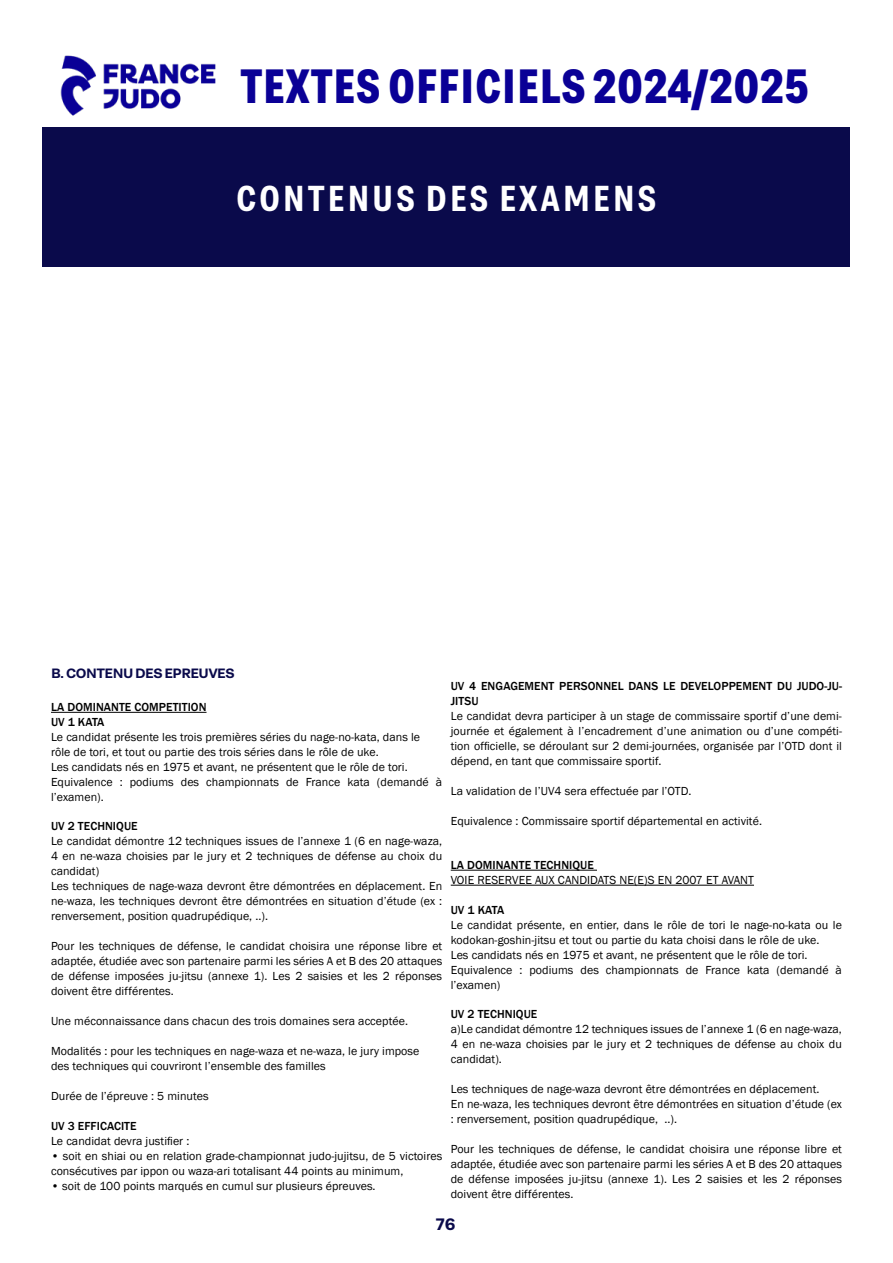
<style>
.page{position:relative;width:893px;height:1263px;background:#fff}
.page>*{position:absolute;margin:0;border:0;box-sizing:border-box;transform-origin:0 0}
.t1{font:700 48px "Grtsk Zetta";letter-spacing:.01em;color:#0a0096}
.t2{font:600 36px "Grtsk Zetta";letter-spacing:.07em;color:#fff;scale:1.04 1}
.t3{font:600 16.5px "Grtsk Peta";color:#0a0a4b}
.t4{font:600 13.5px "Grtsk Peta";letter-spacing:-.04em;color:#0a0a4b}
.t5{font:12px/15px "Franklin Gothic";letter-spacing:.005em;color:#000}
.t6{font:500 12px/14.4px "Franklin Gothic";letter-spacing:.005em;color:#000}
</style>
<div class="page">
<img style="left:43px;top:55px;width:191px;height:73px">
<hr style="left:51px;top:712px;width:156px;height:1px;background:#000">
<hr style="left:451px;top:870px;width:146px;height:1px;background:#000">
<hr style="left:451px;top:885px;width:303px;height:1px;background:#000">
<div style="left:43px;top:128px;width:807px;height:139px;background:#0a0a4b"></div>
<h1 class="t1" style="left:240px;top:56px;width:570px">TEXTES OFFICIELS 2024/2025</h1>
<h2 class="t2" style="left:236px;top:176px;width:406px">CONTENUS DES EXAMENS</h2>
<p class="t4" style="left:51px;top:664px;width:185px">B. CONTENU DES EPREUVES</p>
<p class="t6" style="left:51px;top:700px;width:157px">LA DOMINANTE COMPETITION<br>UV 1 KATA</p>
<p class="t5" style="left:51px;top:729px;width:393px">Le candidat présente les trois premières séries du nage-no-kata, dans le rôle de tori, et tout ou partie des trois séries dans le rôle de uke.<br>Les candidats nés en 1975 et avant, ne présentent que le rôle de tori.<br>Equivalence : podiums des championnats de France kata (demandé à l’examen).</p>
<p class="t6" style="left:51px;top:819px;width:88px">UV 2 TECHNIQUE</p>
<p class="t5" style="left:51px;top:834px;width:393px">Le candidat démontre 12 techniques issues de l’annexe 1 (6 en nage-waza, 4 en ne-waza choisies par le jury et 2 techniques de défense au choix du candidat)<br>Les techniques de nage-waza devront être démontrées en déplacement. En ne-waza, les techniques devront être démontrées en situation d’étude (ex : renversement, position quadrupédique, ..).</p>
<p class="t5" style="left:51px;top:939px;width:393px;text-align:justify">Pour les techniques de défense, le candidat choisira une réponse libre et adaptée, étudiée avec son partenaire parmi les séries A et B des 20 attaques de défense imposées ju-jitsu (annexe 1). Les 2 saisies et les 2 réponses doivent être différentes.</p>
<p class="t5" style="left:51px;top:1014px;width:359px">Une méconnaissance dans chacun des trois domaines sera acceptée.</p>
<p class="t5" style="left:51px;top:1044px;width:370px">Modalités : pour les techniques en nage-waza et ne-waza, le jury impose des techniques qui couvriront l’ensemble des familles</p>
<p class="t5" style="left:51px;top:1089px;width:159px">Durée de l’épreuve : 5 minutes</p>
<p class="t6" style="left:51px;top:1118px;width:87px">UV 3 EFFICACITE</p>
<p class="t5" style="left:51px;top:1133px;width:140px">Le candidat devra justifier :</p>
<p class="t5" style="left:51px;top:1148px;width:393px">• soit en shiai ou en relation grade-championnat judo-jujitsu, de 5 victoires consécutives par ippon ou waza-ari totalisant 44 points au minimum,</p>
<p class="t5" style="left:51px;top:1178px;width:326px">• soit de 100 points marqués en cumul sur plusieurs épreuves.</p>
<p class="t6" style="left:451px;top:679px;width:393px">UV 4 ENGAGEMENT PERSONNEL DANS LE DEVELOPPEMENT DU JUDO-JU-<br>JITSU</p>
<p class="t5" style="left:451px;top:709px;width:393px;text-align:justify">Le candidat devra participer à un stage de commissaire sportif d’une demi&shy;journée et également à l’encadrement d’une animation ou d’une compéti&shy;tion officielle, se déroulant sur 2 demi-journées, organisée par l’OTD dont il dépend, en tant que commissaire sportif.</p>
<p class="t5" style="left:451px;top:784px;width:242px">La validation de l’UV4 sera effectuée par l’OTD.</p>
<p class="t5" style="left:451px;top:814px;width:313px">Equivalence : Commissaire sportif départemental en activité.</p>
<p class="t6" style="left:451px;top:858px;width:145px">LA DOMINANTE TECHNIQUE</p>
<p class="t5" style="left:451px;top:873px;width:305px">VOIE RESERVEE AUX CANDIDATS NE(E)S EN 2007 ET AVANT</p>
<p class="t6" style="left:451px;top:902px;width:55px">UV 1 KATA</p>
<p class="t5" style="left:451px;top:917px;width:393px">Le candidat présente, en entier, dans le rôle de tori le nage-no-kata ou le kodokan-goshin-jitsu et tout ou partie du kata choisi dans le rôle de uke.<br>Les candidats nés en 1975 et avant, ne présentent que le rôle de tori.<br>Equivalence : podiums des championnats de France kata (demandé à l’examen)</p>
<p class="t6" style="left:451px;top:1007px;width:88px">UV 2 TECHNIQUE</p>
<p class="t5" style="left:451px;top:1022px;width:393px;text-align:justify">a)Le candidat démontre 12 techniques issues de l’annexe 1 (6 en nage-waza, 4 en ne-waza choisies par le jury et 2 techniques de défense au choix du candidat).</p>
<p class="t5" style="left:451px;top:1082px;width:393px">Les techniques de nage-waza devront être démontrées en déplacement.<br>En ne-waza, les techniques devront être démontrées en situation d’étude (ex : renversement, position quadrupédique, ..).</p>
<p class="t5" style="left:451px;top:1142px;width:393px;text-align:justify">Pour les techniques de défense, le candidat choisira une réponse libre et adaptée, étudiée avec son partenaire parmi les séries A et B des 20 attaques de défense imposées ju-jitsu (annexe 1). Les 2 saisies et les 2 réponses doivent être différentes.</p>
<h3 class="t3" style="left:436px;top:1214px;width:21px">76</h3>
</div>
